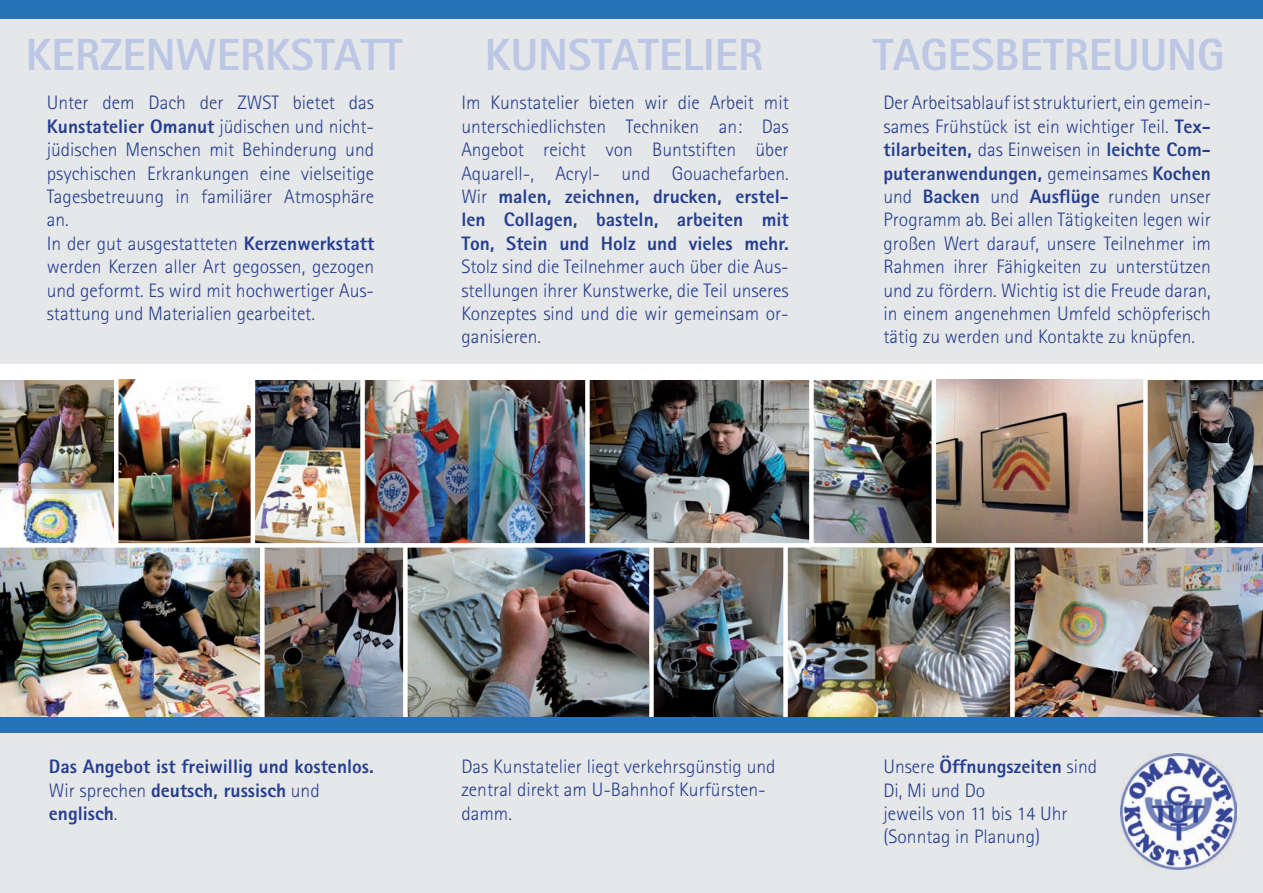
<style>
.page{position:relative;width:1263px;height:893px;background:#e6e7e9}
.page>*{position:absolute;margin:0;border:0;box-sizing:border-box;transform-origin:0 0}
.t1{font:800 45px "Rotis Sans Serif";color:#bbc7e4}
.t2{font:300 19.5px/23.4px "Rotis Sans Serif";color:#253f8e}
.t3{font:800 19.5px/23.4px "Rotis Sans Serif";color:#253f8e}
.s1{font-weight:800}
.s2{font-weight:300}
</style>
<div class="page">
<div style="left:0;top:0;width:1263px;height:18px;background:#2771b9"></div>
<img style="left:255px;top:380px;width:105px;height:163px">
<img style="left:408px;top:548px;width:855px;height:169px">
<img style="left:365px;top:380px;width:566px;height:163px">
<img style="left:0;top:380px;width:114px;height:163px">
<img style="left:1148px;top:380px;width:115px;height:163px">
<img style="left:0;top:548px;width:403px;height:169px">
<img style="left:1120px;top:754px;width:116px;height:115px">
<div style="left:0;top:364px;width:1263px;height:16px;background:#fff"></div>
<img style="left:936px;top:379px;width:207px;height:164px">
<img style="left:118px;top:380px;width:133px;height:163px">
<div style="left:0;top:543px;width:1263px;height:5px;background:#fff"></div>
<hr style="left:114px;top:378px;width:4px;height:168px;background:#fff">
<hr style="left:251px;top:378px;width:4px;height:168px;background:#fff">
<div style="left:360px;top:378px;width:5px;height:168px;background:#fff"></div>
<div style="left:585px;top:378px;width:5px;height:168px;background:#fff"></div>
<div style="left:809px;top:378px;width:5px;height:168px;background:#fff"></div>
<div style="left:931px;top:378px;width:5px;height:168px;background:#fff"></div>
<div style="left:1143px;top:378px;width:5px;height:168px;background:#fff"></div>
<div style="left:1010px;top:545px;width:5px;height:174px;background:#fff"></div>
<div style="left:783px;top:545px;width:5px;height:174px;background:#fff"></div>
<div style="left:649px;top:545px;width:5px;height:174px;background:#fff"></div>
<div style="left:403px;top:545px;width:5px;height:174px;background:#fff"></div>
<div style="left:260px;top:545px;width:5px;height:174px;background:#fff"></div>
<div style="left:0;top:717px;width:1263px;height:16px;background:#2771b9"></div>
<h1 class="t1" style="left:26px;top:26px;width:378px">KERZENWERKSTATT</h1>
<h1 class="t1" style="left:485px;top:26px;width:280px">KUNSTATELIER</h1>
<h1 class="t1" style="left:873px;top:26px;width:353px">TAGESBETREUUNG</h1>
<p class="t2" style="left:461px;top:91px;width:329px;text-align:justify">Im Kunstatelier bieten wir die Arbeit mit unterschiedlichsten Techniken an: Das Angebot reicht von Buntstiften über Aquarell-, Acryl- und Gouachefarben.<br>Wir <span class="s1">malen, zeichnen, drucken, erstel&shy;len Collagen, basteln, arbeiten mit Ton, Stein und Holz und vieles mehr.</span></p>
<p class="t2" style="left:461px;top:255px;width:329px;text-align:justify">Stolz sind die Teilnehmer auch über die Aus&shy;stellungen ihrer Kunstwerke, die Teil unseres Konzeptes sind und die wir gemeinsam or&shy;ganisieren.</p>
<p class="t2" style="left:47px;top:91px;width:329px">Unter dem Dach der ZWST bietet das <span class="s1">Kunstatelier Omanut</span> jüdischen und nicht&shy;jüdischen Menschen mit Behinderung und psychischen Erkrankungen eine vielseitige Tagesbetreuung in familiärer Atmosphäre an.<br>In der gut ausgestatteten <span class="s1">Kerzenwerkstatt </span>werden Kerzen aller Art gegossen, gezogen und geformt. Es wird mit hochwertiger Aus&shy;stattung und Materialien gearbeitet.</p>
<p class="t2" style="left:883px;top:91px;width:329px;text-align:justify">Der Arbeitsablauf ist strukturiert, ein gemein&shy;sames Frühstück ist ein wichtiger Teil. <span class="s1">Tex&shy;tilarbeiten,</span> das Einweisen in <span class="s1">leichte Com&shy;puteranwendungen,</span> gemeinsames <span class="s1">Kochen </span>und <span class="s1">Backen</span> und <span class="s1">Ausflüge</span> runden unser Programm ab. Bei allen Tätigkeiten legen wir großen Wert darauf, unsere Teilnehmer im Rahmen ihrer Fähigkeiten zu unterstützen und zu fördern. Wichtig ist die Freude daran, in einem angenehmen Umfeld schöpferisch tätig zu werden und Kontakte zu knüpfen.</p>
<p class="t3" style="left:49px;top:755px;width:326px">Das Angebot ist freiwillig und kostenlos.<br><span class="s2">Wir sprechen</span> deutsch, russisch <span class="s2">und </span>englisch<span class="s2">.</span></p>
<p class="t2" style="left:461px;top:755px;width:316px">Das Kunstatelier liegt verkehrsgünstig und zentral direkt am U-Bahnhof Kurfürsten&shy;damm.</p>
<p class="t2" style="left:883px;top:755px;width:215px">Unsere <span class="s1">Öffnungszeiten</span> sind<br>Di, Mi und Do<br>jeweils von 11 bis 14 Uhr (Sonntag in Planung)</p>
</div>
